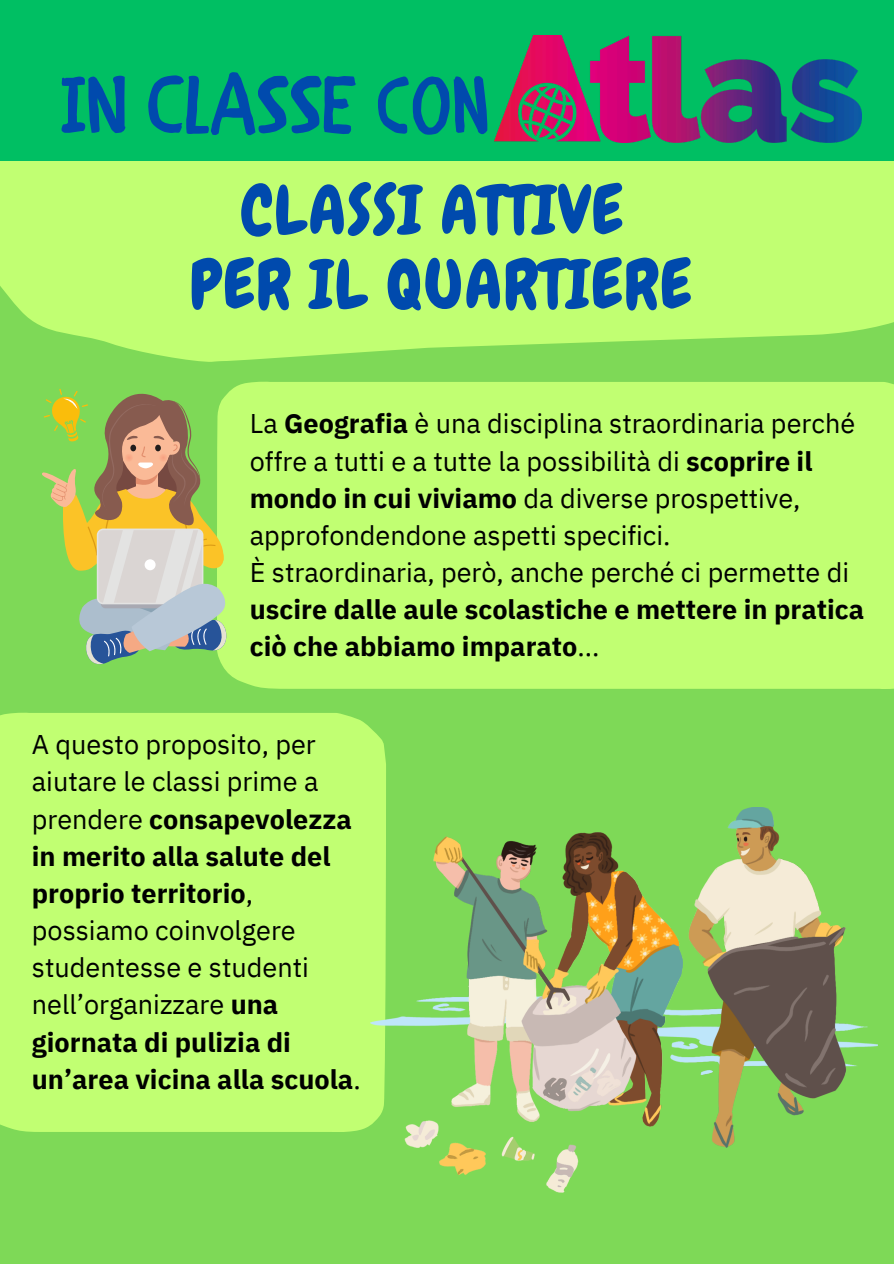
<style>
.page{position:relative;width:894px;height:1264px;background:#fff}
.page>*{position:absolute;margin:0;border:0;box-sizing:border-box;transform-origin:0 0}
.t1{font:82.5px "CHILDRENONE";color:#004aad}
.t2{font:67.5px/74.2px "Chewy";letter-spacing:.02em;color:#004aad;text-align:center}
.t3{font:27px/37.2px "IBM Plex Sans";color:#000}
.t4{font:700 27px/37.2px "IBM Plex Sans";color:#000}
.s1{font-weight:700}
.s2{font-weight:400}
</style>
<div class="page">
<div style="left:0;top:0;width:893px;height:1263px;background:#7ed957"></div>
<svg style="left:0;top:160px;width:893px;height:202px;background:#b9fb6f"></svg>
<div style="left:0;top:0;width:893px;height:160px;background:#00bf63"></div>
<div style="left:222px;top:382px;width:671px;height:307px;background:#c1ff72"></div>
<img style="left:494px;top:36px;width:367px;height:107px">
<div style="left:0;top:712px;width:386px;height:420px;background:#c1ff72"></div>
<img style="left:370px;top:807px;width:507px;height:385px">
<svg style="left:42px;top:382px;width:191px;height:282px"></svg>
<p class="t1" style="left:58px;top:33px;width:434px">IN CLASSE CON</p>
<h1 class="t2" style="left:189px;top:173px;width:503px">CLASSI ATTIVE<br>PER IL QUARTIERE</h1>
<h2 class="t3" style="left:250px;top:405px;width:606px">La <span class="s1">Geografia</span> è una disciplina straordinaria perché offre a tutti e a tutte la possibilità di <span class="s1">scoprire il mondo in cui viviamo</span> da diverse prospettive, approfondendone aspetti specifici.</h2>
<p class="t4" style="left:250px;top:553px;width:615px"><span class="s2">È straordinaria, però, anche perché ci permette di </span>uscire dalle aule scolastiche e mettere in pratica ciò che abbiamo imparato<span class="s2">...</span></p>
<p class="t3" style="left:32px;top:725px;width:330px">A questo proposito, per aiutare le classi prime a prendere <span class="s1">consapevolezza in merito alla salute del proprio territorio</span>, possiamo coinvolgere studentesse e studenti nell’organizzare <span class="s1">una giornata di pulizia di un’area vicina alla scuola</span>.</p>
</div>
